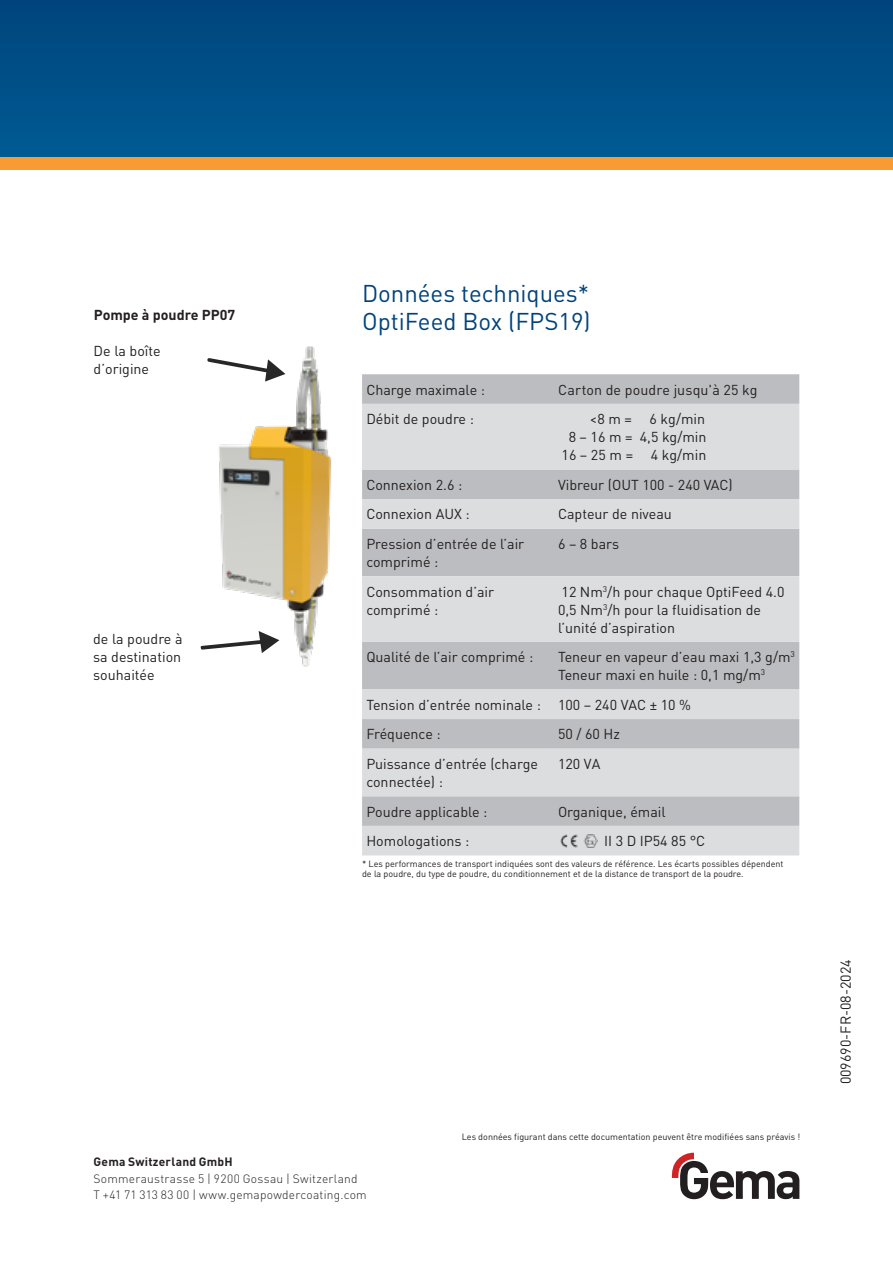
<style>
.page{position:relative;width:893px;height:1263px;background:#fff}
.page>*{position:absolute;margin:0;border:0;box-sizing:border-box;transform-origin:0 0}
.t1{font:24px/28.8px "DIN Pro";color:#01427c}
.t2{font:14.25px/18px "DIN Pro";color:#231f20}
.t3{font:700 14.25px "DIN Pro";color:#231f20}
.t4{font:300 12px/16.5px "DIN Pro";letter-spacing:.02em;color:#231f20}
.t5{font:700 12px "DIN Pro";letter-spacing:.02em;color:#231f20}
.t6{font:9px/10.5px "DIN Pro";color:#231f20}
</style>
<div class="page">
<div style="left:0;top:0;width:893px;height:157px;background:#004f87"></div>
<div style="left:0;top:157px;width:893px;height:13px;background:#f89b33"></div>
<svg style="left:672px;top:1153px;width:127px;height:46px"></svg>
<img style="left:219px;top:346px;width:113px;height:321px">
<svg style="left:207px;top:358px;width:78px;height:24px"></svg>
<svg style="left:200px;top:626px;width:81px;height:38px"></svg>
<div style="left:362px;top:374px;width:437px;height:30px;background:#bcbdc0"></div>
<svg style="left:362px;top:404px;width:437px;height:451px;background:#cfd0d2"></svg>
<img style="left:583px;top:835px;width:14px;height:12px">
<img style="left:561px;top:835px;width:17px;height:12px">
<p class="t3" style="left:94px;top:303px;width:143px">Pompe à poudre PP07</p>
<p class="t2" style="left:94px;top:340px;width:69px">De la boîte d’origine</p>
<p class="t2" style="left:93px;top:628px;width:91px;text-align:justify">de la poudre à sa destination souhaitée</p>
<h1 class="t1" style="left:362px;top:276px;width:230px">Données techniques*<br>OptiFeed Box (FPS19)</h1>
<p class="t2" style="left:366px;top:379px;width:120px">Charge maximale :</p>
<p class="t2" style="left:558px;top:379px;width:201px">Carton de poudre jusqu'à 25 kg</p>
<p class="t2" style="left:366px;top:409px;width:109px">Débit de poudre :</p>
<p class="t2" style="left:562px;top:409px;width:147px;text-align:right">&lt;8 m = 6 kg/min<br>8 – 16 m = 4,5 kg/min<br>16 – 25 m = 4 kg/min</p>
<p class="t2" style="left:366px;top:474px;width:97px">Connexion 2.6 :</p>
<p class="t2" style="left:558px;top:474px;width:176px">Vibreur (OUT 100 - 240 VAC)</p>
<p class="t2" style="left:366px;top:504px;width:105px">Connexion AUX :</p>
<p class="t2" style="left:558px;top:504px;width:115px">Capteur de niveau</p>
<p class="t2" style="left:366px;top:533px;width:159px">Pression d’entrée de l’air comprimé :</p>
<p class="t2" style="left:558px;top:533px;width:63px">6 – 8 bars</p>
<p class="t2" style="left:366px;top:581px;width:129px">Consommation d’air comprimé :</p>
<p class="t2" style="left:558px;top:581px;width:228px">12 Nm<sup>3</sup>/h pour chaque OptiFeed 4.0<br>0,5 Nm<sup>3</sup>/h pour la fluidisation de l’unité d’aspiration</p>
<p class="t2" style="left:366px;top:646px;width:168px">Qualité de l’air comprimé :</p>
<p class="t2" style="left:558px;top:646px;width:238px">Teneur en vapeur d’eau maxi 1,3 g/m<sup>3<br></sup>Teneur maxi en huile : 0,1 mg/m<sup>3</sup></p>
<p class="t2" style="left:366px;top:688px;width:326px;line-height:29.5px">Tension d’entrée nominale : 100 – 240 VAC ± 10 %<br>Fréquence :</p>
<p class="t2" style="left:558px;top:724px;width:63px">50 / 60 Hz</p>
<p class="t2" style="left:366px;top:753px;width:173px">Puissance d’entrée (charge connectée) :</p>
<p class="t2" style="left:558px;top:753px;width:44px">120 VA</p>
<p class="t2" style="left:366px;top:801px;width:123px">Poudre applicable :</p>
<p class="t2" style="left:558px;top:801px;width:109px">Organique, émail</p>
<p class="t2" style="left:366px;top:830px;width:105px">Homologations :</p>
<p class="t2" style="left:604px;top:830px;width:103px">II 3 D IP54 85 °C</p>
<p class="t6" style="left:362px;top:857px;width:423px">* Les performances de transport indiquées sont des valeurs de référence. Les écarts possibles dépendent de la poudre, du type de poudre, du conditionnement et de la distance de transport de la poudre.</p>
<p class="t6" style="left:462px;top:1130px;width:340px">Les données figurant dans cette documentation peuvent être modifiées sans préavis !</p>
<p class="t5" style="left:94px;top:1152px;width:141px">Gema Switzerland GmbH</p>
<p class="t4" style="left:94px;top:1169px;width:275px">Sommeraustrasse 5 | 9200 Gossau | Switzerland<br>T +41 71 313 83 00 | www.gemapowdercoating.com</p>
<p class="t2" style="left:835px;top:1084px;width:127px;rotate:-90deg">009690-FR-08-2024</p>
</div>
